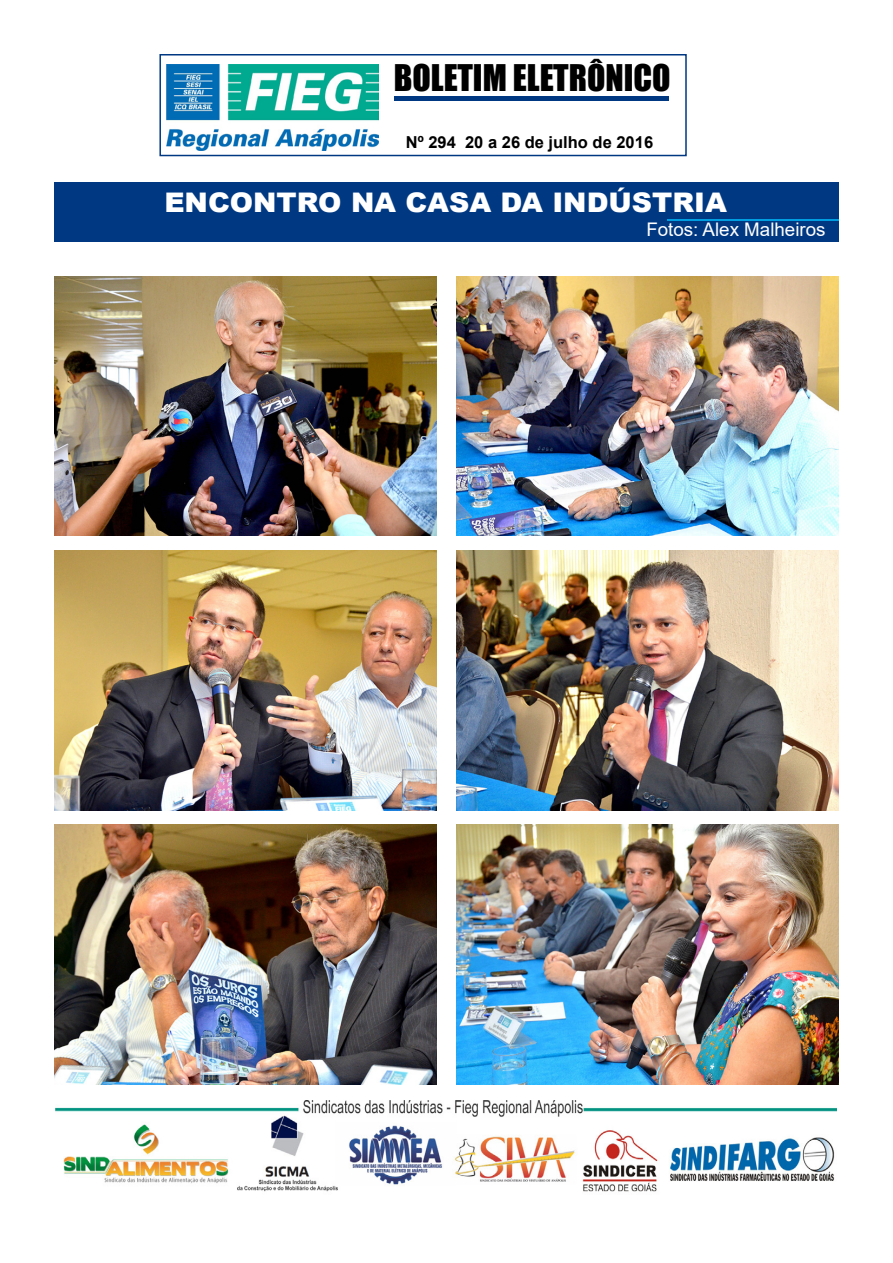
<style>
.page{position:relative;width:893px;height:1263px;background:#fff}
.page>*{position:absolute;margin:0;border:0;box-sizing:border-box;transform-origin:0 0}
.t1{font:33.75px "Impact";color:#000}
.t2{font:27px "Arial MT Black";color:#fff;scale:1.04 1}
.t3{font:18.75px "Arial";color:#fff}
.t4{font:700 16.5px "Arial";color:#000}
</style>
<div class="page">
<img style="left:55px;top:1100px;width:782px;height:92px">
<div style="left:54px;top:182px;width:785px;height:59px;background:#003882"></div>
<hr style="left:668px;top:219px;width:171px;height:1px;background:#009ee0">
<img style="left:54px;top:276px;width:383px;height:260px">
<img style="left:54px;top:551px;width:383px;height:259px">
<img style="left:54px;top:825px;width:383px;height:259px">
<img style="left:456px;top:276px;width:383px;height:260px">
<img style="left:456px;top:551px;width:383px;height:259px">
<img style="left:456px;top:825px;width:383px;height:259px">
<img style="left:166px;top:64px;width:213px;height:86px">
<hr style="left:394px;top:97px;width:275px;height:4px;background:#003882">
<div style="left:159px;top:54px;width:528px;height:102px;border:2px solid #003882"></div>
<p class="t1" style="left:394px;top:51px;width:278px">BOLETIM ELETRÔNICO</p>
<p class="t4" style="left:406px;top:130px;width:249px">Nº 294 20 a 26 de julho de 2016</p>
<p class="t2" style="left:164px;top:185px;width:543px">ENCONTRO NA CASA DA INDÚSTRIA</p>
<p class="t3" style="left:646px;top:216px;width:181px">Fotos: Alex Malheiros</p>
</div>
